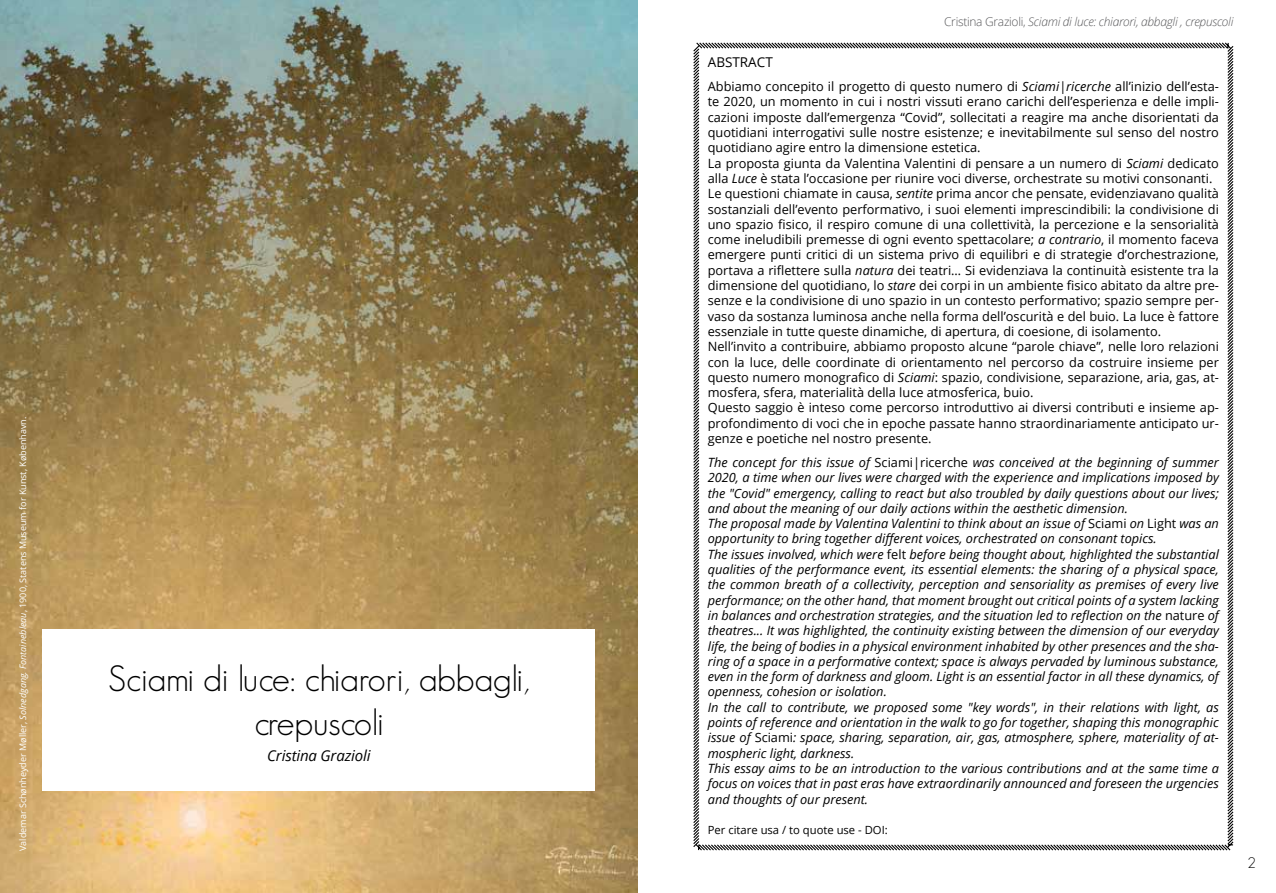
<style>
.page{position:relative;width:1276px;height:893px;background:#fff}
.page>*{position:absolute;margin:0;border:0;box-sizing:border-box;transform-origin:0 0}
.t1{font:300 36px/43.2px "Geosans";color:#000;text-align:center}
.t2{font:italic 15px "Open Sans";letter-spacing:-.01em;color:#000}
.t3{font:300 15px "Geosans";color:#000}
.t4{font:13.5px "Open Sans";color:#000}
.t5{font:12.75px/15.3px "Open Sans";color:#000}
.t6{font:italic 12.75px/15.3px "Open Sans";color:#000}
.t7{font:italic 300 12px "Open Sans";letter-spacing:-.025em;color:#58585a}
.t8{font:11.25px "Open Sans";color:#000}
.t9{font:9px "Open Sans";color:#fff}
.s1{font-style:italic}
.s2{font-style:normal}
</style>
<div class="page">
<img style="left:0;top:0;width:638px;height:893px">
<div style="left:43px;top:629px;width:552px;height:162px;background:#fff"></div>
<svg style="left:693px;top:42px;width:541px;height:809px"></svg>
<p class="t9" style="left:17px;top:851px;width:436px;rotate:-90deg">Valdemar Schønheyder Møller, <span class="s1">Solnedgang. Fontainebleau</span>, 1900, Statens Museum for Kunst, København.</p>
<h1 class="t1" style="left:108px;top:657px;width:423px">Sciami di luce: chiarori, abbagli, crepuscoli</h1>
<p class="t2" style="left:267px;top:745px;width:105px">Cristina Grazioli</p>
<p class="t7" style="left:944px;top:14px;width:291px"><span class="s2">Cristina Grazioli,</span> Sciami di luce: chiarori, abbagli , crepuscoli</p>
<p class="t4" style="left:708px;top:53px;width:67px">ABSTRACT</p>
<p class="t5" style="left:708px;top:79px;width:513px">Abbiamo concepito il progetto di questo numero di <span class="s1">Sciami|ricerche</span> all’inizio dell’esta&shy;te 2020, un momento in cui i nostri vissuti erano carichi dell’esperienza e delle impli&shy;cazioni imposte dall’emergenza “Covid”, sollecitati a reagire ma anche disorientati da quotidiani interrogativi sulle nostre esistenze; e inevitabilmente sul senso del nostro quotidiano agire entro la dimensione estetica.<br>La proposta giunta da Valentina Valentini di pensare a un numero di <span class="s1">Sciami</span> dedicato alla <span class="s1">Luce</span> è stata l’occasione per riunire voci diverse, orchestrate su motivi consonanti.<br>Le questioni chiamate in causa, <span class="s1">sentite</span> prima ancor che pensate, evidenziavano qualità sostanziali dell’evento performativo, i suoi elementi imprescindibili: la condivisione di uno spazio fisico, il respiro comune di una collettività, la percezione e la sensorialità come ineludibili premesse di ogni evento spettacolare; <span class="s1">a contrario</span>, il momento faceva emergere punti critici di un sistema privo di equilibri e di strategie d’orchestrazione, portava a riflettere sulla <span class="s1">natura</span> dei teatri… Si evidenziava la continuità esistente tra la dimensione del quotidiano, lo <span class="s1">stare</span> dei corpi in un ambiente fisico abitato da altre pre&shy;senze e la condivisione di uno spazio in un contesto performativo; spazio sempre per&shy;vaso da sostanza luminosa anche nella forma dell’oscurità e del buio. La luce è fattore essenziale in tutte queste dinamiche, di apertura, di coesione, di isolamento.<br>Nell’invito a contribuire, abbiamo proposto alcune “parole chiave”, nelle loro relazioni con la luce, delle coordinate di orientamento nel percorso da costruire insieme per questo numero monografico di <span class="s1">Sciami</span>: spazio, condivisione, separazione, aria, gas, at&shy;mosfera, sfera, materialità della luce atmosferica, buio.<br>Questo saggio è inteso come percorso introduttivo ai diversi contributi e insieme ap&shy;profondimento di voci che in epoche passate hanno straordinariamente anticipato ur&shy;genze e poetiche nel nostro presente.</p>
<p class="t6" style="left:708px;top:454px;width:513px">The concept for this issue of <span class="s2">Sciami|ricerche</span> was conceived at the beginning of summer 2020, a time when our lives were charged with the experience and implications imposed by the "Covid" emergency, calling to react but also troubled by daily questions about our lives; and about the meaning of our daily actions within the aesthetic dimension.<br>The proposal made by Valentina Valentini to think about an issue of <span class="s2">Sciami</span> on <span class="s2">Light</span> was an opportunity to bring together different voices, orchestrated on consonant topics.<br>The issues involved, which were <span class="s2">felt</span> before being thought about, highlighted the substantial qualities of the performance event, its essential elements: the sharing of a physical space, the common breath of a collectivity, perception and sensoriality as premises of every live performance; on the other hand, that moment brought out critical points of a system lacking in balances and orchestration strategies, and the situation led to reflection on the <span class="s2">nature</span> of theatres... It was highlighted, the continuity existing between the dimension of our everyday life, the being of bodies in a physical environment inhabited by other presences and the sha&shy;ring of a space in a performative context; space is always pervaded by luminous substance, even in the form of darkness and gloom. Light is an essential factor in all these dynamics, of openness, cohesion or isolation.<br>In the call to contribute, we proposed some "key words", in their relations with light, as points of reference and orientation in the walk to go for together, shaping this monographic issue of <span class="s2">Sciami</span>: space, sharing, separation, air, gas, atmosphere, sphere, materiality of at&shy;mospheric light, darkness.<br>This essay aims to be an introduction to the various contributions and at the same time a focus on voices that in past eras have extraordinarily announced and foreseen the urgencies and thoughts of our present.</p>
<p class="t8" style="left:708px;top:822px;width:182px">Per citare usa / to quote use - DOI:</p>
<p class="t3" style="left:1247px;top:854px;width:10px">2</p>
</div>
